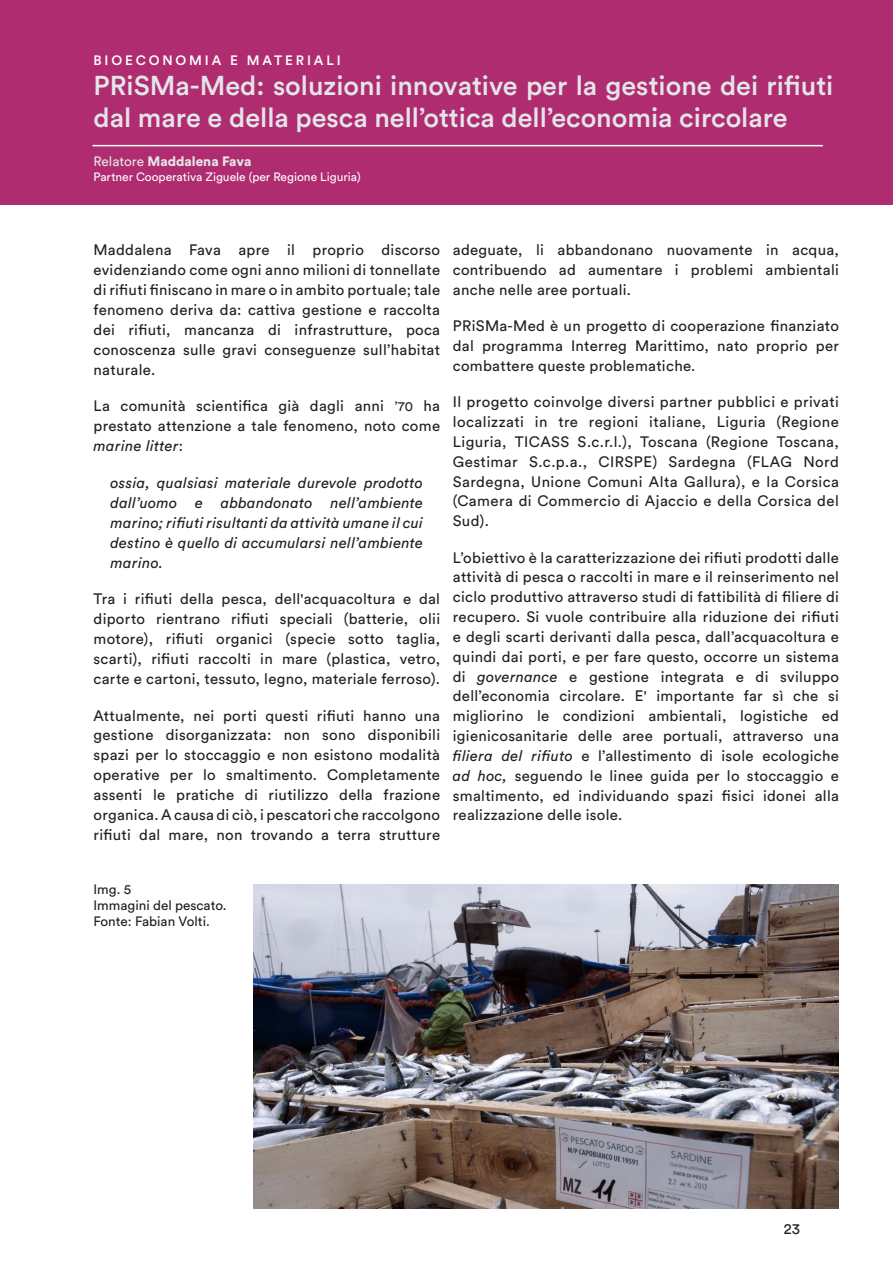
<style>
.page{position:relative;width:893px;height:1263px;background:#fff}
.page>*{position:absolute;margin:0;border:0;box-sizing:border-box;transform-origin:0 0}
.t1{font:500 27px/32.4px "Circular Std";color:#e4e5e7}
.t2{font:15px/19.8px "Circular Std";letter-spacing:.02em;color:#231f20;text-align:justify}
.t3{font:italic 15px/20px "Circular Std";letter-spacing:.02em;color:#231f20;text-align:justify}
.t4{font:13.5px/16.2px "Circular Std";color:#231f20}
.t5{font:500 13.5px "Circular Std";letter-spacing:.21em;color:#fff}
.t6{font:900 13.5px "Circular Std";color:#e4e5e7}
.t7{font:12px "Circular Std";color:#fff}
.s1{font-weight:400}
.s2{font-size:13.5px}
.s3{font-style:italic}
</style>
<div class="page">
<div style="left:0;top:0;width:893px;height:205px;background:#b02c71"></div>
<hr style="left:92px;top:145px;width:731px;height:1px;background:#fff">
<img style="left:254px;top:884px;width:585px;height:325px">
<p class="t5" style="left:94px;top:52px;width:248px">BIOECONOMIA E MATERIALI</p>
<p class="t1" style="left:94px;top:69px;width:741px">PRiSMa-Med: soluzioni innovative per la gestione dei rifiuti dal mare e della pesca nell’ottica dell’economia circolare</p>
<p class="t6" style="left:94px;top:152px;width:159px"><span class="s1">Relatore</span> Maddalena Fava</p>
<p class="t7" style="left:94px;top:169px;width:269px">Partner Cooperativa Ziguele (per Regione Liguria)</p>
<p class="t2" style="left:94px;top:240px;width:348px">Maddalena Fava apre il proprio discorso evidenziando come ogni anno milioni di tonnellate di rifiuti finiscano in mare o in ambito portuale; tale fenomeno deriva da: cattiva gestione e raccolta dei rifiuti, mancanza di infrastrutture, poca conoscenza sulle gravi conseguenze sull’habitat naturale.</p>
<p class="t2" style="left:94px;top:396px;width:348px">La comunità scientifica già dagli anni <span class="s2">’70</span> ha prestato attenzione a tale fenomeno, noto come <span class="s3">marine litter</span>:</p>
<p class="t3" style="left:111px;top:472px;width:314px">ossia, qualsiasi materiale durevole prodotto dall’uomo e abbandonato nell’ambiente marino; rifiuti risultanti da attività umane il cui destino è quello di accumularsi nell’ambiente marino.</p>
<p class="t2" style="left:94px;top:589px;width:348px">Tra i rifiuti della pesca, dell'acquacoltura e dal diporto rientrano rifiuti speciali (batterie, olii motore), rifiuti organici (specie sotto taglia, scarti), rifiuti raccolti in mare (plastica, vetro, carte e cartoni, tessuto, legno, materiale ferroso).</p>
<p class="t2" style="left:94px;top:705px;width:348px">Attualmente, nei porti questi rifiuti hanno una gestione disorganizzata: non sono disponibili spazi per lo stoccaggio e non esistono modalità operative per lo smaltimento. Completamente assenti le pratiche di riutilizzo della frazione organica. A causa di ciò, i pescatori che raccolgono rifiuti dal mare, non trovando a terra strutture</p>
<p class="t2" style="left:453px;top:240px;width:388px">adeguate, li abbandonano nuovamente in acqua, contribuendo ad aumentare i problemi ambientali anche nelle aree portuali.</p>
<p class="t2" style="left:453px;top:316px;width:388px">PRiSMa-Med è un progetto di cooperazione finanziato dal programma Interreg Marittimo, nato proprio per combattere queste problematiche.</p>
<p class="t2" style="left:453px;top:392px;width:388px">Il progetto coinvolge diversi partner pubblici e privati localizzati in tre regioni italiane, Liguria (Regione Liguria, TICASS S.c.r.l.), Toscana (Regione Toscana, Gestimar S.c.p.a., CIRSPE) Sardegna (FLAG Nord Sardegna, Unione Comuni Alta Gallura), e la Corsica (Camera di Commercio di Ajaccio e della Corsica del Sud).</p>
<p class="t2" style="left:453px;top:547px;width:388px">L’obiettivo è la caratterizzazione dei rifiuti prodotti dalle attività di pesca o raccolti in mare e il reinserimento nel ciclo produttivo attraverso studi di fattibilità di filiere di recupero. Si vuole contribuire alla riduzione dei rifiuti e degli scarti derivanti dalla pesca, dall’acquacoltura e quindi dai porti, e per fare questo, occorre un sistema di <span class="s3">governance</span> e gestione integrata e di sviluppo dell’economia circolare. E' importante far sì che si migliorino le condizioni ambientali, logistiche ed igienicosanitarie delle aree portuali, attraverso una <span class="s3">filiera del rifiuto</span> e l’allestimento di isole ecologiche <span class="s3">ad hoc,</span> seguendo le linee guida per lo stoccaggio e smaltimento, ed individuando spazi fisici idonei alla realizzazione delle isole.</p>
<p class="t4" style="left:94px;top:881px;width:39px">Img. 5</p>
<p class="t4" style="left:94px;top:897px;width:135px">Immagini del pescato.<br>Fonte: Fabian Volti.</p>
<p class="t2" style="left:784px;top:1218px;width:18px">23</p>
</div>
